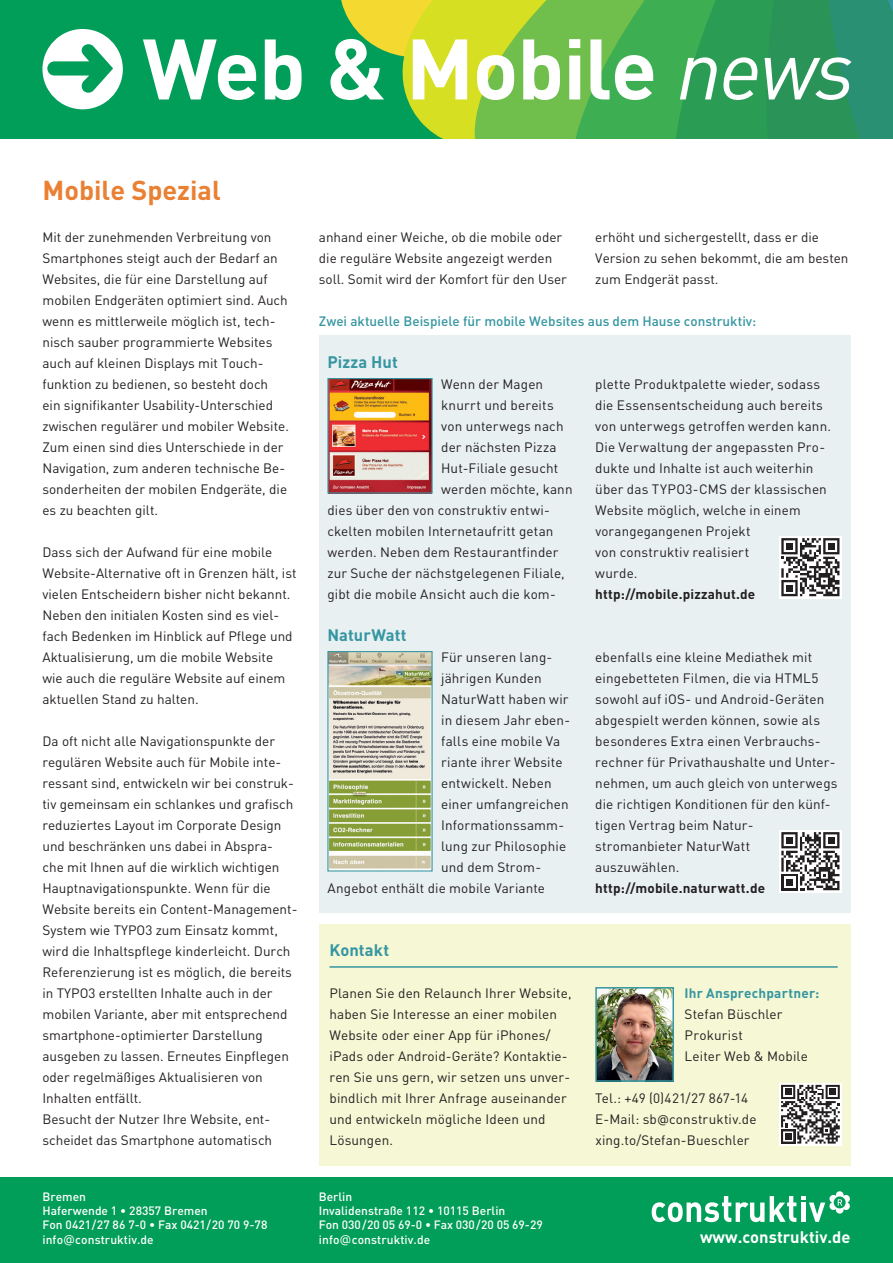
<style>
.page{position:relative;width:893px;height:1263px;background:#fff}
.page>*{position:absolute;margin:0;border:0;box-sizing:border-box;transform-origin:0 0}
.t1{font:700 84.3px "DIN";letter-spacing:-.015em;color:#fff}
.t2{font:700 27px "DIN";color:#ea8034}
.t3{font:700 16.5px "DIN";letter-spacing:.005em;color:#3596a1}
.t4{font:700 16.5px "DIN";color:#fff}
.t5{font:13.5px/21px "DIN";color:#231f20}
.t6{font:500 13.5px "DIN";color:#3596a1}
.t7{font:700 13.5px "DIN";letter-spacing:.015em;color:#231f20}
.t8{font:700 13.5px "DIN";letter-spacing:.015em;color:#3596a1}
.t9{font:500 12px/14.5px "DIN";color:#fff}
.s1{font-weight:400;font-style:italic}
.s2{font-family:"Verdana";font-size:12px}
.s3{font-family:"Verdana";font-weight:400}
</style>
<div class="page">
<div style="left:0;top:0;width:893px;height:138px;background:#009e58"></div>
<div style="left:0;top:1178px;width:893px;height:85px;background:#009e58"></div>
<div style="left:319px;top:335px;width:531px;height:578px;background:#e9f0f2"></div>
<svg style="left:652px;top:1196px;width:112px;height:26px"></svg>
<svg style="left:770px;top:1191px;width:80px;height:31px"></svg>
<svg style="left:341px;top:0;width:552px;height:138px;background:#5ab04c"></svg>
<div style="left:42px;top:29px;width:81px;height:80px;background:#fff;border-radius:50%"></div>
<div style="left:319px;top:924px;width:531px;height:242px;background:#f5f7d5"></div>
<img style="left:598px;top:990px;width:73px;height:89px">
<div style="left:595px;top:987px;width:79px;height:95px;border:2px solid #3596a1"></div>
<img style="left:329px;top:380px;width:102px;height:112px">
<div style="left:327px;top:378px;width:106px;height:116px;border:1px solid #3596a1"></div>
<img style="left:329px;top:653px;width:102px;height:217px">
<hr style="left:329px;top:966px;width:509px;height:2px;background:#3596a1">
<svg style="left:779px;top:1083px;width:63px;height:63px"></svg>
<svg style="left:781px;top:1085px;width:59px;height:59px;background:#8c8a8a"></svg>
<svg style="left:779px;top:830px;width:63px;height:63px"></svg>
<svg style="left:781px;top:832px;width:58px;height:58px;background:#8c898a"></svg>
<svg style="left:779px;top:536px;width:63px;height:63px"></svg>
<svg style="left:781px;top:538px;width:58px;height:58px;background:#8d8b8c"></svg>
<div style="left:786px;top:585px;width:7px;height:7px;background:#231f20"></div>
<svg style="left:47px;top:44px;width:5px;height:49px"></svg>
<h1 class="t1" style="left:142px;top:39px;width:714px">Web &amp; Mobile <span class="s1">news</span></h1>
<h2 class="t2" style="left:42px;top:180px;width:180px">Mobile Spezial</h2>
<p class="t5" style="left:42px;top:228px;width:248px">Mit der zunehmenden Verbreitung von Smartphones steigt auch der Bedarf an Websites, die für eine Darstellung auf mobilen Endgeräten optimiert sind. Auch wenn es mittlerweile möglich ist, tech&shy;nisch sauber programmierte Websites auch auf kleinen Displays mit Touch&shy;funktion zu bedienen, so besteht doch ein signifikanter Usability-Unterschied zwischen regulärer und mobiler Website.<br>Zum einen sind dies Unterschiede in der Navigation, zum anderen technische Be&shy;sonderheiten der mobilen Endgeräte, die es zu beachten gilt.</p>
<p class="t5" style="left:42px;top:543px;width:256px">Dass sich der Aufwand für eine mobile Website-Alternative oft in Grenzen hält, ist vielen Entscheidern bisher nicht bekannt.<br>Neben den initialen Kosten sind es viel&shy;fach Bedenken im Hinblick auf Pflege und Aktualisierung, um die mobile Website wie auch die reguläre Website auf einem aktuellen Stand zu halten.</p>
<p class="t5" style="left:42px;top:732px;width:256px">Da oft nicht alle Navigationspunkte der regulären Website auch für Mobile inte&shy;ressant sind, entwickeln wir bei construk&shy;tiv gemeinsam ein schlankes und grafisch reduziertes Layout im Corporate Design und beschränken uns dabei in Abspra&shy;che mit Ihnen auf die wirklich wichtigen Hauptnavigationspunkte. Wenn für die Website bereits ein Content-Management-System wie TYPO3 zum Einsatz kommt, wird die Inhaltspflege kinderleicht. Durch Referenzierung ist es möglich, die bereits in TYPO3 erstellten Inhalte auch in der mobilen Variante, aber mit entsprechend smartphone-optimierter Darstellung ausgeben zu lassen. Erneutes Einpflegen oder regelmäßiges Aktualisieren von Inhalten entfällt.<br>Besucht der Nutzer Ihre Website, ent&shy;scheidet das Smartphone automatisch</p>
<p class="t5" style="left:319px;top:228px;width:250px">anhand einer Weiche, ob die mobile oder die reguläre Website angezeigt werden soll. Somit wird der Komfort für den User</p>
<p class="t5" style="left:595px;top:228px;width:255px">erhöht und sichergestellt, dass er die<br>Version zu sehen bekommt, die am besten zum Endgerät passt.</p>
<p class="t6" style="left:319px;top:313px;width:439px">Zwei aktuelle Beispiele für mobile Websites aus dem Hause construktiv:</p>
<p class="t3" style="left:327px;top:356px;width:72px">Pizza Hut</p>
<p class="t5" style="left:441px;top:375px;width:104px">Wenn der Magen</p>
<p class="t5" style="left:441px;top:396px;width:114px">knurrt und bereits</p>
<p class="t5" style="left:441px;top:417px;width:124px">von unterwegs nach</p>
<p class="t5" style="left:441px;top:438px;width:117px">der nächsten Pizza</p>
<p class="t5" style="left:441px;top:459px;width:119px">Hut-Filiale gesucht</p>
<p class="t5" style="left:441px;top:480px;width:133px">werden möchte, kann</p>
<p class="t5" style="left:327px;top:501px;width:224px">dies über den von construktiv entwi-</p>
<p class="t5" style="left:327px;top:522px;width:228px">ckelten mobilen Internetaufritt getan</p>
<p class="t5" style="left:327px;top:543px;width:233px">werden. Neben dem Restaurantfinder</p>
<p class="t5" style="left:327px;top:564px;width:239px">zur Suche der nächstgelegenen Filiale,</p>
<p class="t5" style="left:327px;top:585px;width:230px">gibt die mobile Ansicht auch die kom-</p>
<p class="t3" style="left:327px;top:629px;width:81px">NaturWatt</p>
<p class="t5" style="left:441px;top:648px;width:113px">Für unseren lang-</p>
<p class="t5" style="left:441px;top:669px;width:102px">jährigen Kunden</p>
<p class="t5" style="left:441px;top:690px;width:129px">NaturWatt haben wir</p>
<p class="t5" style="left:441px;top:711px;width:130px">in diesem Jahr eben-</p>
<p class="t5" style="left:441px;top:732px;width:121px">falls eine mobile Va</p>
<p class="t5" style="left:441px;top:753px;width:123px">riante ihrer Website</p>
<p class="t5" style="left:441px;top:774px;width:112px">entwickelt. Neben</p>
<p class="t5" style="left:441px;top:795px;width:129px">einer umfangreichen</p>
<p class="t5" style="left:441px;top:816px;width:124px">Informationssamm-</p>
<p class="t5" style="left:441px;top:837px;width:126px">lung zur Philosophie</p>
<p class="t5" style="left:441px;top:858px;width:101px">und dem Strom-</p>
<p class="t5" style="left:327px;top:879px;width:219px">Angebot enthält die mobile Variante</p>
<p class="t3" style="left:329px;top:944px;width:61px">Kontakt</p>
<p class="t5" style="left:595px;top:375px;width:237px">plette Produktpalette wieder, sodass die Essensentscheidung auch bereits von unterwegs getroffen werden kann.<br>Die Verwaltung der angepassten Pro&shy;dukte und Inhalte ist auch weiterhin über das TYPO3-CMS der klassischen<br>Website möglich, welche in einem vorangegangenen Projekt<br>von construktiv realisiert<br>wurde.</p>
<p class="t7" style="left:595px;top:589px;width:162px">http://mobile.pizzahut.de</p>
<p class="t5" style="left:595px;top:648px;width:244px">ebenfalls eine kleine Mediathek mit eingebetteten Filmen, die via HTML5 sowohl auf iOS- und Android-Geräten abgespielt werden können, sowie als besonderes Extra einen Verbrauchs&shy;rechner für Privathaushalte und Unter&shy;nehmen, um auch gleich von unterwegs die richtigen Konditionen für den künf&shy;tigen Vertrag beim Natur&shy;stromanbieter NaturWatt auszuwählen.</p>
<p class="t7" style="left:595px;top:883px;width:171px">http://mobile.naturwatt.de</p>
<p class="t5" style="left:329px;top:984px;width:244px">Planen Sie den Relaunch Ihrer Website, haben Sie Interesse an einer mobilen Website oder einer App für iPhones/ iPads oder Android-Geräte? Kontaktie&shy;ren Sie uns gern, wir setzen uns unver&shy;bindlich mit Ihrer Anfrage auseinander und ent wickeln mögliche Ideen und Lösungen.</p>
<p class="t8" style="left:685px;top:988px;width:136px">Ihr Ansprechpartner:</p>
<p class="t5" style="left:685px;top:1005px;width:125px">Stefan Büschler<br>Prokurist<br>Leiter Web &amp; Mobile</p>
<p class="t5" style="left:595px;top:1089px;width:163px">Tel.: +49 (0)421/27 867-14<br>E-Mail: sb<span class="s2">@</span>construktiv.de xing.to/Stefan-Bueschler</p>
<p class="t9" style="left:42px;top:1189px;width:226px">Bremen<br>Haferwende 1 • 28357 Bremen<br>Fon 0421/27 86 7-0 • Fax 0421/20 70 9-78 info<span class="s3">@</span>construktiv.de</p>
<p class="t9" style="left:319px;top:1189px;width:225px">Berlin<br>Invalidenstraße 112 • 10115 Berlin<br>Fon 030/20 05 69-0 • Fax 030/20 05 69-29 info<span class="s3">@</span>construktiv.de</p>
<p class="t4" style="left:700px;top:1232px;width:152px">www.construktiv.de</p>
</div>
